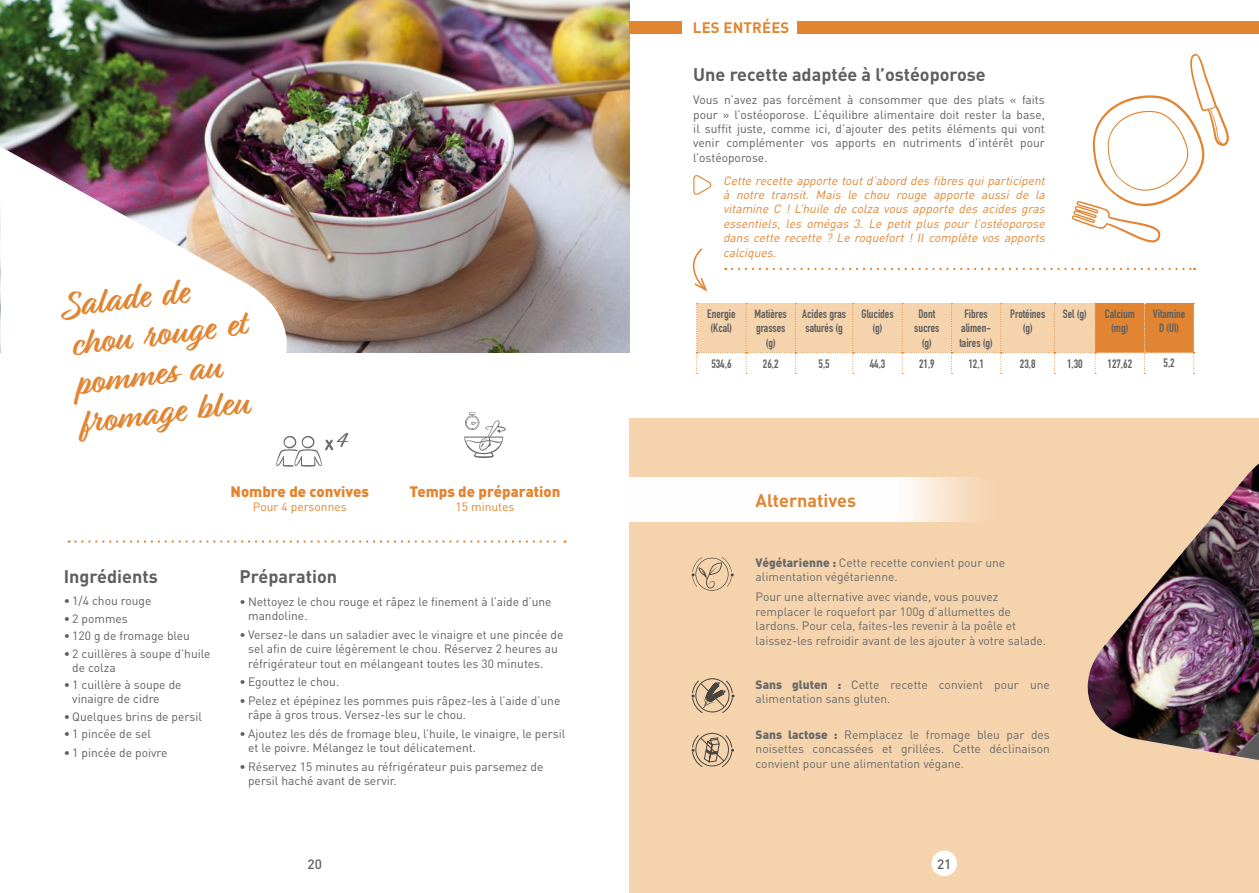
<style>
.page{position:relative;width:1259px;height:893px;background:#fff}
.page>*{position:absolute;margin:0;border:0;box-sizing:border-box;transform-origin:0 0}
.t1{font:700 37.5px/39px "Relation Two";color:#e18532}
.t2{font:700 19.5px "Relation Two";color:#696a6a}
.t3{font:700 18px "DIN Pro";color:#5f5f5f}
.t4{font:700 18px "DIN Pro";color:#e18532}
.t5{font:900 15px "DIN Pro";color:#e18532}
.t6{font:700 15px "DIN Pro";letter-spacing:.01em;color:#e18532}
.t7{font:500 13.5px "DIN Pro";color:#5f5f5f}
.t8{font:12px/14.4px "DIN Pro";color:#5f5f5f}
.t9{font:12px/14.4px "DIN Pro";color:#696a6a}
.t10{font:italic 12px/14.4px "DIN Pro";color:#e18532;text-align:justify}
.t11{font:700 12px/14.4px "DIN Condensed";color:#5f5f5f;text-align:center}
.t12{font:12px "DIN Pro";color:#e18532}
.s1{font-weight:900}
</style>
<div class="page">
<img style="left:0;top:0;width:629px;height:353px">
<svg style="left:0;top:146px;width:287px;height:397px"></svg>
<svg style="left:69px;top:540px;width:496px;height:3px"></svg>
<svg style="left:464px;top:412px;width:42px;height:46px"></svg>
<svg style="left:276px;top:435px;width:57px;height:32px"></svg>
<div style="left:629px;top:419px;width:630px;height:474px;background:#f5d3ad"></div>
<img style="left:629px;top:477px;width:347px;height:45px">
<svg style="left:732px;top:268px;width:463px;height:2px"></svg>
<svg style="left:696px;top:303px;width:498px;height:71px"></svg>
<img style="left:1087px;top:464px;width:172px;height:296px">
<div style="left:695px;top:678px;width:34px;height:34px;border:1px solid #4a4540;border-radius:50%"></div>
<svg style="left:691px;top:680px;width:43px;height:33px"></svg>
<div style="left:695px;top:733px;width:34px;height:33px;border:1px solid #4a4540;border-radius:50%"></div>
<svg style="left:691px;top:735px;width:43px;height:32px"></svg>
<svg style="left:691px;top:557px;width:42px;height:34px"></svg>
<svg style="left:693px;top:175px;width:19px;height:20px"></svg>
<svg style="left:692px;top:248px;width:15px;height:44px"></svg>
<div style="left:629px;top:21px;width:52px;height:13px;background:#e18532"></div>
<div style="left:1218px;top:21px;width:41px;height:13px;background:#e18532"></div>
<div style="left:797px;top:21px;width:431px;height:13px;background:#e18532"></div>
<svg style="left:1072px;top:54px;width:157px;height:189px"></svg>
<div style="left:931px;top:851px;width:26px;height:25px;background:#fff;border-radius:50%"></div>
<p class="t6" style="left:693px;top:17px;width:98px">LES ENTRÉES</p>
<h1 class="t1" style="left:62px;top:290px;width:179px;rotate:-7deg">Salade de chou rouge et pommes au fromage bleu</h1>
<h2 class="t2" style="left:336px;top:428px;width:12px">4</h2>
<p class="t5" style="left:230px;top:481px;width:140px">Nombre de convives</p>
<p class="t12" style="left:253px;top:499px;width:95px">Pour 4 personnes</p>
<p class="t5" style="left:409px;top:481px;width:152px">Temps de préparation</p>
<p class="t12" style="left:455px;top:499px;width:60px">15 minutes</p>
<h3 class="t3" style="left:64px;top:564px;width:95px">Ingrédients</h3>
<p class="t8" style="left:64px;top:593px;width:89px">• 1/4 chou rouge</p>
<p class="t8" style="left:64px;top:611px;width:66px">• 2 pommes</p>
<p class="t8" style="left:64px;top:628px;width:128px">• 120 g de fromage bleu</p>
<p class="t8" style="left:72px;top:646px;width:140px;line-height:13.5px;text-indent:-9px">• 2 cuillères à soupe d’huile de colza</p>
<p class="t8" style="left:72px;top:678px;width:111px;line-height:13.5px;text-indent:-9px">• 1 cuillère à soupe de vinaigre de cidre</p>
<p class="t8" style="left:64px;top:709px;width:140px">• Quelques brins de persil</p>
<p class="t8" style="left:64px;top:726px;width:89px">• 1 pincée de sel</p>
<p class="t8" style="left:64px;top:745px;width:105px">• 1 pincée de poivre</p>
<h3 class="t3" style="left:240px;top:564px;width:99px">Préparation</h3>
<p class="t8" style="left:248px;top:594px;width:305px;text-indent:-9px">• Nettoyez le chou rouge et râpez le finement à l’aide d’une mandoline.</p>
<p class="t8" style="left:248px;top:627px;width:317px;text-indent:-9px">• Versez-le dans un saladier avec le vinaigre et une pincée de sel afin de cuire légèrement le chou. Réservez 2 heures au réfrigérateur tout en mélangeant toutes les 30 minutes.</p>
<p class="t8" style="left:240px;top:674px;width:101px">• Egouttez le chou.</p>
<p class="t8" style="left:248px;top:693px;width:314px;text-indent:-9px">• Pelez et épépinez les pommes puis râpez-les à l’aide d’une râpe à gros trous. Versez-les sur le chou.</p>
<p class="t8" style="left:248px;top:726px;width:319px;text-indent:-9px">• Ajoutez les dés de fromage bleu, l’huile, le vinaigre, le persil et le poivre. Mélangez le tout délicatement.</p>
<p class="t8" style="left:248px;top:759px;width:297px;text-indent:-9px">• Réservez 15 minutes au réfrigérateur puis parsemez de persil haché avant de servir.</p>
<h3 class="t3" style="left:693px;top:63px;width:294px">Une recette adaptée à l’ostéoporose</h3>
<p class="t8" style="left:693px;top:92px;width:353px;text-align:justify">Vous n’avez pas forcément à consommer que des plats « faits pour » l’ostéoporose. L’équilibre alimentaire doit rester la base, il suffit juste, comme ici, d’ajouter des petits éléments qui vont venir complémenter vos apports en nutriments d’intérêt pour l’ostéoporose.</p>
<p class="t10" style="left:723px;top:173px;width:327px">Cette recette apporte toutd’abord desfibresquiparticipent à notre transit. Mais le chou rouge apporte aussi de la vitamine C ! L’huile de colza vous apporte des acides gras essentiels, les omégas 3. Le petit plus pour l’ostéoporose dans cette recette ? Le roquefort ! Il complète vos apports calciques.</p>
<p class="t11" style="left:707px;top:306px;width:30px;text-align:left">Energie (Kcal)</p>
<p class="t11" style="left:754px;top:306px;width:34px">Matières grasses (g)</p>
<p class="t11" style="left:802px;top:306px;width:45px;text-align:left">Acides gras saturés (g</p>
<p class="t11" style="left:861px;top:306px;width:34px">Glucides (g)</p>
<p class="t11" style="left:914px;top:306px;width:27px">Dont sucres (g)</p>
<p class="t11" style="left:959px;top:306px;width:35px">Fibres alimen&shy;taires (g)</p>
<p class="t11" style="left:1010px;top:306px;width:37px">Protéines (g)</p>
<p class="t11" style="left:1063px;top:306px;width:25px">Sel (g)</p>
<p class="t11" style="left:1104px;top:306px;width:31px">Calcium (mg)</p>
<p class="t11" style="left:1153px;top:306px;width:34px">Vitamine<br>D (UI)</p>
<p class="t11" style="left:711px;top:356px;width:22px">534,6</p>
<p class="t11" style="left:763px;top:356px;width:17px">26,2</p>
<p class="t11" style="left:818px;top:356px;width:13px">5,5</p>
<p class="t11" style="left:869px;top:356px;width:17px">44,3</p>
<p class="t11" style="left:919px;top:356px;width:17px">21,9</p>
<p class="t11" style="left:968px;top:356px;width:17px">12,1</p>
<p class="t11" style="left:1020px;top:356px;width:17px">23,8</p>
<p class="t11" style="left:1067px;top:356px;width:17px">1,30</p>
<p class="t11" style="left:1107px;top:356px;width:26px">127,62</p>
<p class="t11" style="left:1163px;top:356px;width:13px">5,2</p>
<h3 class="t4" style="left:755px;top:488px;width:102px">Alternatives</h3>
<p class="t9" style="left:755px;top:555px;width:251px"><span class="s1">Végétarienne :</span> Cette recette convient pour une alimentation végétarienne.</p>
<p class="t9" style="left:755px;top:589px;width:292px">Pour une alternative avec viande, vous pouvez remplacer le roquefort par 100g d’allumettes de lardons. Pour cela, faites-les revenir à la poêle et laissez-les refroidir avant de les ajouter à votre salade.</p>
<p class="t9" style="left:755px;top:677px;width:296px"><span class="s1">Sans gluten :</span> Cette recette convient pour une alimentation sans gluten.</p>
<p class="t9" style="left:755px;top:727px;width:296px;text-align:justify"><span class="s1">Sans lactose :</span> Remplacez le fromage bleu par des noisettes concassées et grillées. Cette déclinaison convient pour une alimentation végane.</p>
<p class="t7" style="left:307px;top:854px;width:16px">20</p>
<p class="t7" style="left:937px;top:854px;width:16px">21</p>
</div>
